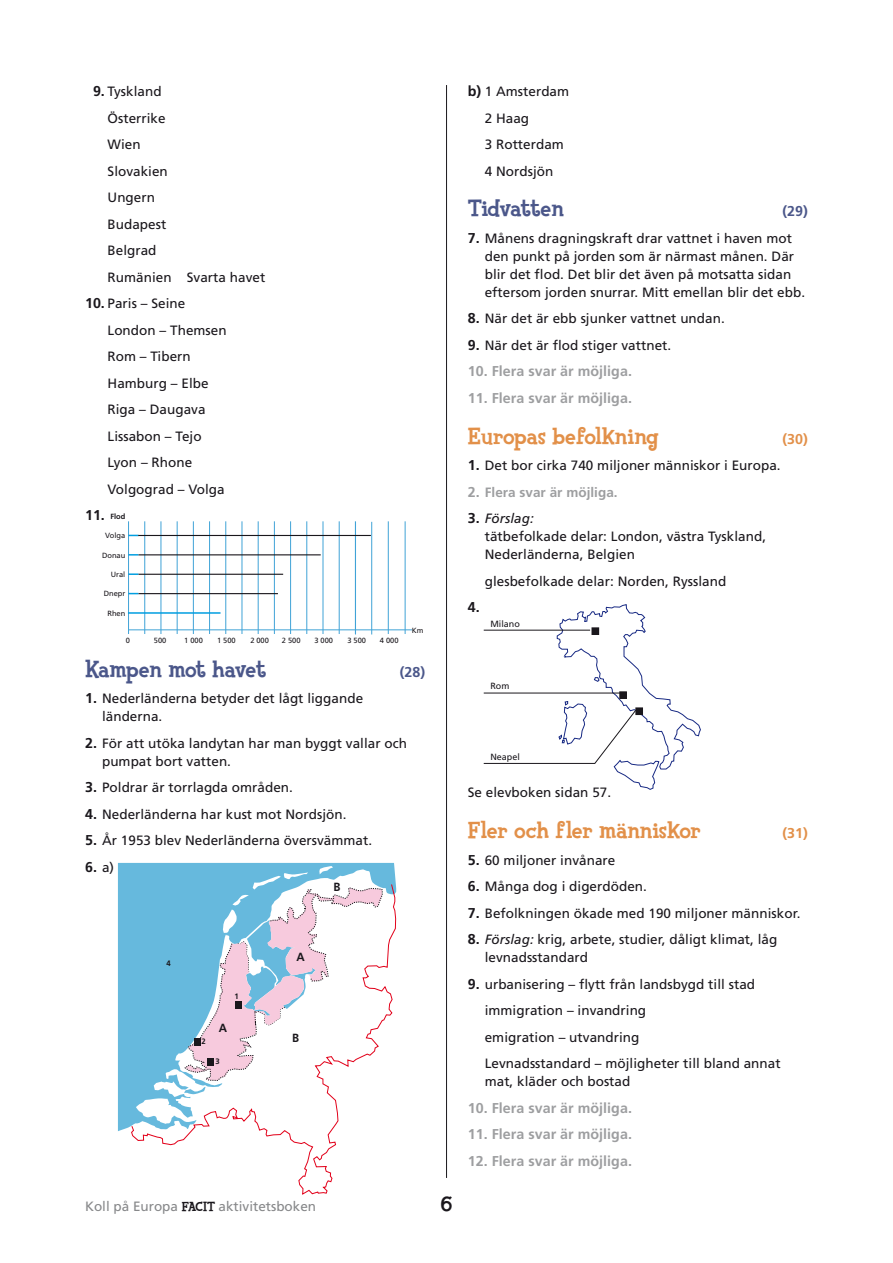
<style>
.page{position:relative;width:893px;height:1263px;background:#fff}
.page>*{position:absolute;margin:0;border:0;box-sizing:border-box;transform-origin:0 0}
.t1{font:800 24px "Fink";letter-spacing:-.005em;color:#e29049}
.t2{font:800 24px "Fink";letter-spacing:-.03em;color:#4b578a}
.t3{font:800 21px "Fink";color:#1a171c}
.t4{font:700 14.25px "Frutiger";letter-spacing:.005em;color:#9d9ea0}
.t5{font:700 14.25px "Frutiger";color:#1a171c}
.t6{font:700 14.25px "Frutiger";color:#4b578a}
.t7{font:700 14.25px "Frutiger";color:#e29049}
.t8{font:13.5px/26.5px "Frutiger";letter-spacing:.005em;color:#1a171c}
.t9{font:13.5px "Frutiger";color:#87888a}
.t10{font:700 13.5px "Frutiger";letter-spacing:.005em;color:#9d9ea0}
.t11{font:700 11.85px "Frutiger";color:#1a171c}
.t12{font:9px "Frutiger";color:#1a171c}
.t13{font:700 7.95px "Frutiger";color:#1a171c}
.t14{font:7.5px "Frutiger";color:#1a171c}
.t15{font:700 7.5px "Frutiger";color:#1a171c}
.s1{font-weight:700;font-size:14.25px}
.s2{font-weight:400;font-size:13.5px}
.s3{font-family:"Fink";font-weight:800;color:#1a171c}
.s4{font-size:14.25px}
.s5{font-style:italic}
</style>
<div class="page">
<hr style="left:446px;top:85px;width:1px;height:1093px;background:#1a171c">
<hr style="left:129px;top:629px;width:283px;height:1px;background:#40a3d7">
<hr style="left:290px;top:521px;width:1px;height:113px;background:#40a3d7">
<hr style="left:209px;top:521px;width:1px;height:113px;background:#40a3d7">
<hr style="left:128px;top:521px;width:1px;height:113px;background:#40a3d7">
<hr style="left:355px;top:521px;width:1px;height:113px;background:#40a3d7">
<hr style="left:323px;top:521px;width:1px;height:113px;background:#40a3d7">
<hr style="left:339px;top:521px;width:1px;height:113px;background:#40a3d7">
<hr style="left:306px;top:521px;width:1px;height:113px;background:#40a3d7">
<hr style="left:274px;top:521px;width:1px;height:113px;background:#40a3d7">
<hr style="left:258px;top:521px;width:1px;height:113px;background:#40a3d7">
<hr style="left:242px;top:521px;width:1px;height:113px;background:#40a3d7">
<hr style="left:225px;top:521px;width:1px;height:113px;background:#40a3d7">
<hr style="left:193px;top:521px;width:1px;height:113px;background:#40a3d7">
<hr style="left:177px;top:521px;width:1px;height:113px;background:#40a3d7">
<hr style="left:161px;top:521px;width:1px;height:113px;background:#40a3d7">
<hr style="left:144px;top:521px;width:1px;height:113px;background:#40a3d7">
<hr style="left:128px;top:612px;width:93px;height:2px;background:#009ee0">
<svg style="left:128px;top:554px;width:11px;height:2px"></svg>
<svg style="left:128px;top:573px;width:11px;height:2px"></svg>
<hr style="left:371px;top:522px;width:1px;height:112px;background:#40a3d7">
<hr style="left:388px;top:521px;width:1px;height:113px;background:#40a3d7">
<hr style="left:405px;top:521px;width:1px;height:113px;background:#40a3d7">
<hr style="left:138px;top:535px;width:233px;height:1px;background:#1a171c">
<hr style="left:139px;top:554px;width:182px;height:1px;background:#1a171c">
<hr style="left:139px;top:574px;width:144px;height:1px;background:#1a171c">
<hr style="left:139px;top:593px;width:139px;height:1px;background:#1a171c">
<div style="left:118px;top:863px;width:278px;height:268px;background:#66b9dd"></div>
<svg style="left:131px;top:884px;width:265px;height:311px"></svg>
<svg style="left:154px;top:866px;width:229px;height:231px"></svg>
<div style="left:235px;top:1002px;width:7px;height:7px;background:#1a171c"></div>
<div style="left:194px;top:1038px;width:7px;height:7px;background:#1a171c"></div>
<div style="left:207px;top:1058px;width:7px;height:7px;background:#1a171c"></div>
<svg style="left:483px;top:604px;width:218px;height:186px"></svg>
<p class="t8" style="left:108px;top:78px;width:159px;text-indent:-15px"><span class="s1">9.</span> Tyskland<br>Österrike<br>Wien<br>Slovakien<br>Ungern<br>Budapest<br>Belgrad<br>Rumänien Svarta havet</p>
<p class="t8" style="left:108px;top:290px;width:121px;text-indent:-23px"><span class="s1">10.</span> Paris – Seine<br>London – Themsen<br>Rom – Tibern<br>Hamburg – Elbe<br>Riga – Daugava<br>Lissabon – Tejo<br>Lyon – Rhone<br>Volgograd – Volga</p>
<p class="t5" style="left:85px;top:507px;width:21px">11.</p>
<p class="t15" style="left:110px;top:512px;width:16px">Flod</p>
<p class="t14" style="left:102px;top:551px;width:25px">Donau</p>
<p class="t14" style="left:111px;top:570px;width:16px">Ural</p>
<p class="t14" style="left:104px;top:589px;width:23px">Dnepr</p>
<p class="t14" style="left:107px;top:609px;width:19px">Rhen</p>
<p class="t14" style="left:105px;top:531px;width:22px">Volga</p>
<p class="t14" style="left:126px;top:636px;width:6px">0</p>
<p class="t14" style="left:154px;top:636px;width:14px">500</p>
<p class="t14" style="left:184px;top:636px;width:20px">1 000</p>
<p class="t14" style="left:217px;top:636px;width:20px">1 500</p>
<p class="t14" style="left:250px;top:636px;width:20px">2 000</p>
<p class="t14" style="left:282px;top:636px;width:20px">2 500</p>
<p class="t14" style="left:314px;top:636px;width:20px">3 000</p>
<p class="t14" style="left:348px;top:636px;width:20px">3 500</p>
<p class="t14" style="left:380px;top:636px;width:20px">4 000</p>
<p class="t14" style="left:412px;top:626px;width:13px">Km</p>
<h1 class="t2" style="left:85px;top:654px;width:183px">Kampen mot havet</h1>
<p class="t6" style="left:400px;top:663px;width:27px">(28)</p>
<p class="t8" style="left:102px;top:689px;width:263px;line-height:18px;text-indent:-17px"><span class="s1">1.</span> Nederländerna betyder det lågt liggande länderna.</p>
<p class="t8" style="left:102px;top:734px;width:306px;line-height:18px;text-indent:-17px"><span class="s1">2.</span> För att utöka landytan har man byggt vallar och pumpat bort vatten.</p>
<p class="t8" style="left:85px;top:774px;width:209px"><span class="s1">3.</span> Poldrar är torrlagda områden.</p>
<p class="t8" style="left:85px;top:800px;width:263px"><span class="s1">4.</span> Nederländerna har kust mot Nordsjön.</p>
<p class="t8" style="left:85px;top:827px;width:289px"><span class="s1">5.</span> År 1953 blev Nederländerna översvämmat.</p>
<p class="t5" style="left:85px;top:858px;width:31px">6. <span class="s2">a)</span></p>
<p class="t13" style="left:166px;top:959px;width:6px">4</p>
<p class="t13" style="left:201px;top:1037px;width:6px">2</p>
<p class="t13" style="left:235px;top:992px;width:6px">1</p>
<p class="t11" style="left:219px;top:1021px;width:10px">A</p>
<p class="t13" style="left:215px;top:1056px;width:6px">3</p>
<p class="t11" style="left:297px;top:949px;width:10px">A</p>
<p class="t11" style="left:292px;top:1030px;width:9px">B</p>
<p class="t11" style="left:334px;top:880px;width:9px">B</p>
<p class="t9" style="left:85px;top:1198px;width:233px">Koll på Europa <span class="s3">FACIT</span> aktivitetsboken</p>
<h2 class="t3" style="left:441px;top:1191px;width:13px">6</h2>
<p class="t8" style="left:485px;top:78px;width:86px;text-indent:-17px"><span class="s1">b)</span> 1 Amsterdam<br>2 Haag<br>3 Rotterdam<br>4 Nordsjön</p>
<h1 class="t2" style="left:468px;top:194px;width:98px">Tidvatten</h1>
<p class="t6" style="left:782px;top:203px;width:27px">(29)</p>
<p class="t8" style="left:485px;top:229px;width:322px;line-height:18px;text-indent:-17px"><span class="s1">7.</span> Månens dragningskraft drar vattnet i haven mot den punkt på jorden som är närmast månen. Där blir det flod. Det blir det även på motsatta sidan eftersom jorden snurrar. Mitt emellan blir det ebb.</p>
<p class="t8" style="left:468px;top:305px;width:259px"><span class="s1">8.</span> När det är ebb sjunker vattnet undan.</p>
<p class="t8" style="left:468px;top:332px;width:205px"><span class="s1">9.</span> När det är flod stiger vattnet.</p>
<p class="t4" style="left:468px;top:363px;width:166px">10. Flera svar är möjliga.</p>
<p class="t4" style="left:468px;top:390px;width:166px">11. Flera svar är möjliga.</p>
<h1 class="t1" style="left:468px;top:421px;width:193px">Europas befolkning</h1>
<p class="t7" style="left:782px;top:430px;width:27px">(30)</p>
<p class="t8" style="left:468px;top:452px;width:314px"><span class="s1">1.</span> Det bor cirka 740 miljoner människor i Europa.</p>
<p class="t10" style="left:468px;top:484px;width:151px"><span class="s4">2.</span> Flera svar är möjliga.</p>
<p class="t8" style="left:485px;top:509px;width:283px;line-height:18px;text-indent:-17px"><span class="s1">3.</span> <span class="s5">Förslag:<br></span>tätbefolkade delar: London, västra Tyskland,<br>Nederländerna, Belgien</p>
<p class="t8" style="left:485px;top:568px;width:243px">glesbefolkade delar: Norden, Ryssland</p>
<p class="t5" style="left:468px;top:599px;width:13px">4.</p>
<p class="t12" style="left:490px;top:619px;width:31px">Milano</p>
<p class="t12" style="left:490px;top:680px;width:20px">Rom</p>
<p class="t12" style="left:490px;top:752px;width:31px">Neapel</p>
<p class="t8" style="left:468px;top:779px;width:145px">Se elevboken sidan 57.</p>
<h1 class="t1" style="left:468px;top:815px;width:235px">Fler och fler människor</h1>
<p class="t7" style="left:782px;top:825px;width:27px">(31)</p>
<p class="t8" style="left:468px;top:847px;width:149px"><span class="s1">5.</span> 60 miljoner invånare</p>
<p class="t8" style="left:468px;top:873px;width:181px"><span class="s1">6.</span> Många dog i digerdöden.</p>
<p class="t8" style="left:468px;top:900px;width:334px"><span class="s1">7.</span> Befolkningen ökade med 190 miljoner människor.</p>
<p class="t8" style="left:485px;top:930px;width:294px;line-height:18px;text-indent:-17px"><span class="s1">8.</span> <span class="s5">Förslag:</span> krig, arbete, studier, dåligt klimat, låg levnadsstandard</p>
<p class="t8" style="left:485px;top:971px;width:297px;text-indent:-17px"><span class="s1">9.</span> urbanisering – flytt från landsbygd till stad immigration – invandring<br>emigration – utvandring<br>Levnadsstandard – möjligheter till bland annat</p>
<p class="t8" style="left:485px;top:1068px;width:147px">mat, kläder och bostad</p>
<p class="t4" style="left:468px;top:1099px;width:166px">10. Flera svar är möjliga.</p>
<p class="t4" style="left:468px;top:1126px;width:166px">11. Flera svar är möjliga.</p>
<p class="t4" style="left:468px;top:1152px;width:166px">12. Flera svar är möjliga.</p>
</div>
